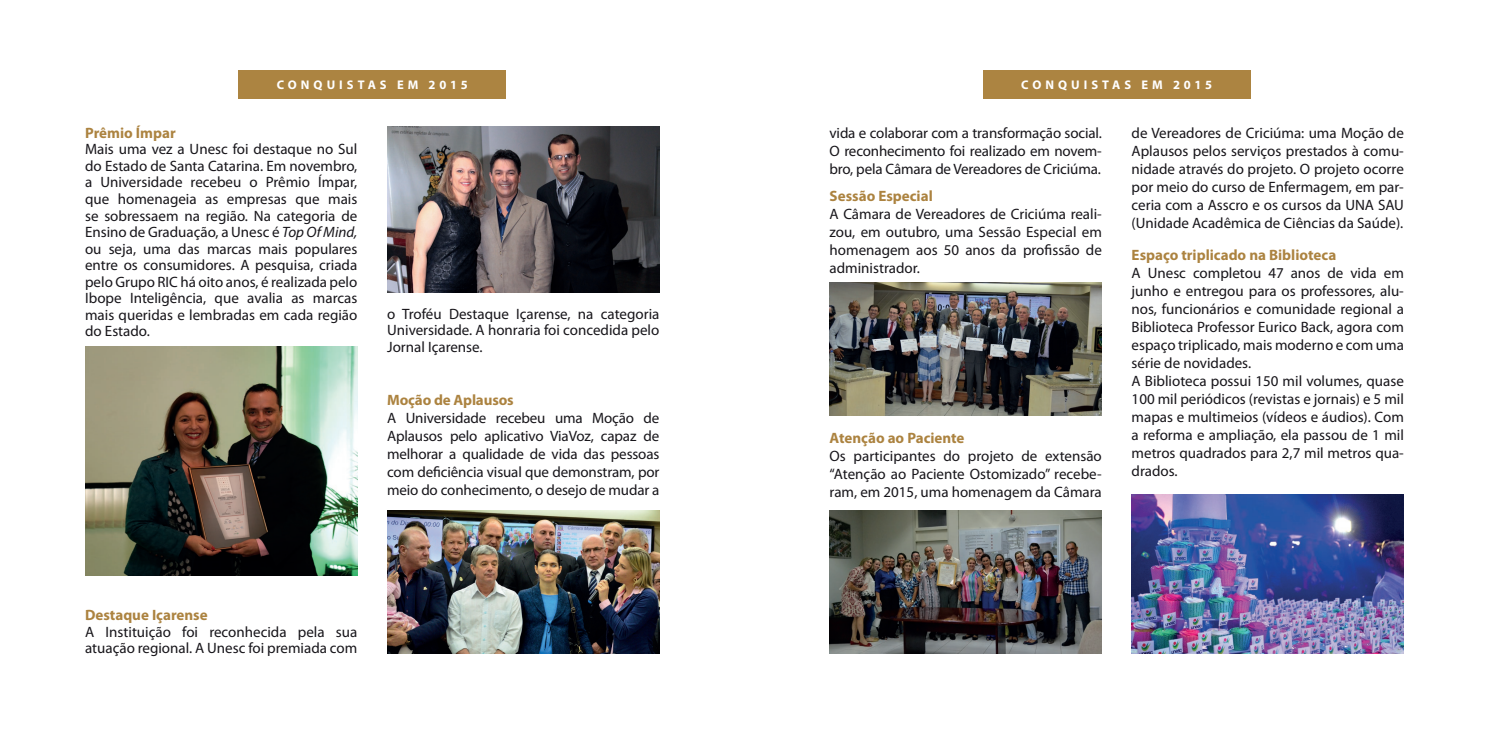
<style>
.page{position:relative;width:1489px;height:745px;background:#fff}
.page>*{position:absolute;margin:0;border:0;box-sizing:border-box;transform-origin:0 0}
.t1{font:15px/18px "Myriad Pro";color:#17151a;text-align:justify}
.t2{font:700 15px "Myriad Pro";color:#ac8340}
.t3{font:700 12.6px "Myriad Pro";letter-spacing:.32em;color:#fff}
.s1{font-style:italic}
</style>
<div class="page">
<div style="left:239px;top:70px;width:267px;height:29px;background:#ac8441"></div>
<div style="left:983px;top:70px;width:267px;height:29px;background:#ac8441"></div>
<img style="left:387px;top:126px;width:272px;height:166px">
<img style="left:387px;top:510px;width:272px;height:143px">
<img style="left:829px;top:282px;width:272px;height:133px">
<img style="left:829px;top:510px;width:272px;height:143px">
<img style="left:85px;top:347px;width:272px;height:228px">
<img style="left:1131px;top:494px;width:272px;height:159px">
<p class="t3" style="left:277px;top:77px;width:192px">CONQUISTAS EM 2015</p>
<p class="t3" style="left:1021px;top:77px;width:192px">CONQUISTAS EM 2015</p>
<p class="t2" style="left:85px;top:123px;width:92px">Prêmio Ímpar</p>
<p class="t1" style="left:85px;top:141px;width:274px;line-height:16.5px">Mais uma vez a Unesc foi destaque no Sul do Estado de Santa Catarina. Em novembro, a Universidade recebeu o Prêmio Ímpar, que homenageia as empresas que mais se sobressaem na região. Na categoria de Ensino de Graduação, a Unesc é <span class="s1">Top Of Mind, </span>ou seja, uma das marcas mais populares entre os consumidores. A pesquisa, criada pelo Grupo RIC há oito anos, é realizada pelo Ibope Inteligência, que avalia as marcas mais queridas e lembradas em cada região do Estado.</p>
<p class="t1" style="left:387px;top:305px;width:274px;line-height:16.5px">o Troféu Destaque Içarense, na categoria Universidade. A honraria foi concedida pelo Jornal Içarense.</p>
<p class="t2" style="left:387px;top:389px;width:128px">Moção de Aplausos</p>
<p class="t1" style="left:387px;top:408px;width:274px">A Universidade recebeu uma Moção de Aplausos pelo aplicativo ViaVoz, capaz de melhorar a qualidade de vida das pessoas com deficiência visual que demonstram, por meio do conhecimento, o desejo de mudar a</p>
<p class="t2" style="left:85px;top:605px;width:124px">Destaque Içarense</p>
<p class="t1" style="left:85px;top:623px;width:274px;line-height:16.5px">A Instituição foi reconhecida pela sua atuação regional. A Unesc foi premiada com</p>
<p class="t1" style="left:829px;top:123px;width:274px">vida e colaborar com a transformação social.<br>O reconhecimento foi realizado em novem&shy;bro, pela Câmara de Vereadores de Criciúma.</p>
<p class="t1" style="left:1131px;top:123px;width:274px">de Vereadores de Criciúma: uma Moção de Aplausos pelos serviços prestados à comu&shy;nidade através do projeto. O projeto ocorre por meio do curso de Enfermagem, em par&shy;ceria com a Asscro e os cursos da UNA SAU (Unidade Acadêmica de Ciências da Saúde).</p>
<p class="t2" style="left:1131px;top:245px;width:206px">Espaço triplicado na Biblioteca</p>
<p class="t1" style="left:1131px;top:264px;width:274px;text-align:left">A Unesc completou 47 anos de vida em junho e entregou para os professores, alu&shy;nos, funcionários e comunidade regional a Biblioteca Professor Eurico Back, agora com espaço triplicado, mais moderno e com uma série de novidades.<br>A Biblioteca possui 150 mil volumes, quase 100 mil periódicos (revistas e jornais) e 5 mil mapas e multimeios (vídeos e áudios). Com a reforma e ampliação, ela passou de 1 mil metros quadrados para 2,7 mil metros qua&shy;drados.</p>
<p class="t2" style="left:829px;top:186px;width:105px">Sessão Especial</p>
<p class="t1" style="left:829px;top:205px;width:274px">A Câmara de Vereadores de Criciúma reali&shy;zou, em outubro, uma Sessão Especial em homenagem aos 50 anos da profissão de administrador.</p>
<p class="t2" style="left:829px;top:428px;width:136px">Atenção ao Paciente</p>
<p class="t1" style="left:829px;top:446px;width:274px">Os participantes do projeto de extensão “Atenção ao Paciente Ostomizado” recebe&shy;ram, em 2015, uma homenagem da Câmara</p>
</div>
